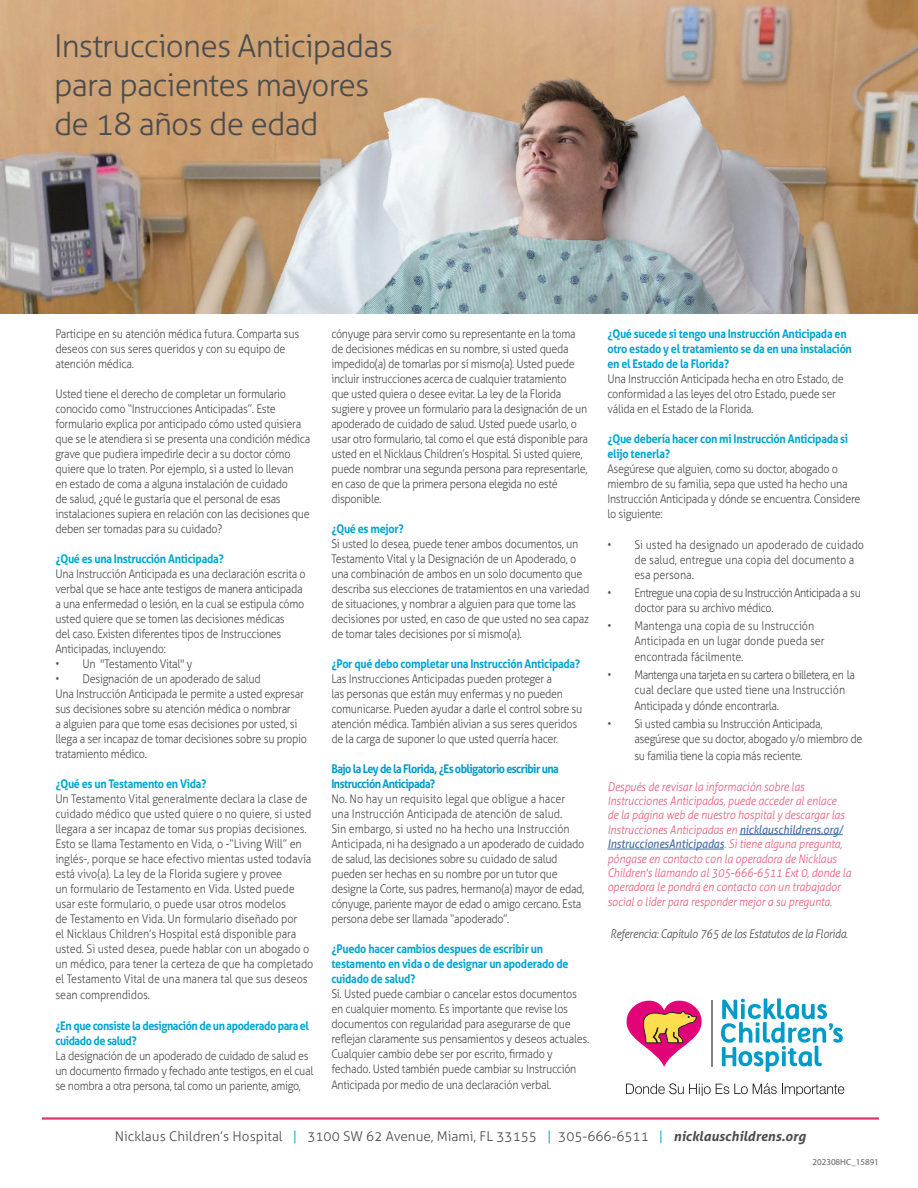
<style>
.page{position:relative;width:918px;height:1188px;background:#fff}
.page>*{position:absolute;margin:0;border:0;box-sizing:border-box;transform-origin:0 0}
.t1{font:300 31.5px/39px "Aller";letter-spacing:-.025em;color:#4b4c4d}
.t2{font:300 13.5px "Aller";color:#4b4c4d}
.t3{font:300 12px/15px "Aller";letter-spacing:-.025em;color:#4b4c4d;scale:.9 1}
.t4{font:700 12px/15px "Aller";letter-spacing:-.025em;color:#00a5cf;scale:.9 1}
.t5{font:italic 300 12px/14.4px "Aller";letter-spacing:-.01em;color:#e45d7e;scale:.9 1}
.t6{font:300 12px/15px "Aller";letter-spacing:-.005em;color:#4b4c4d;scale:.9 1}
.t7{font:300 12px/15px "Aller";letter-spacing:-.05em;color:#4b4c4d;scale:.9 1}
.t8{font:700 12px/15px "Aller";letter-spacing:-.05em;color:#009bc8;scale:.9 1}
.t9{font:italic 300 12px "Aller";letter-spacing:-.025em;color:#4b4c4d;scale:.9 1}
.t10{font:italic 12px "Aller Trial";letter-spacing:-.01em;color:#436da8;scale:.9 1}
.t11{font:9px "Myriad Pro";color:#231f20}
.s1{font-family:"Aller Trial";font-weight:400;color:#436da8}
.s2{font-family:"Aller";font-weight:300;color:#e45d7e}
.s3{color:#009bc8}
.s4{font-weight:700;font-style:italic}
</style>
<div class="page">
<img style="left:0;top:0;width:918px;height:313px">
<hr style="left:739px;top:834px;width:104px;height:1px;background:#436da8">
<hr style="left:607px;top:849px;width:117px;height:1px;background:#436da8">
<hr style="left:42px;top:1117px;width:837px;height:3px;background:#df356e">
<svg style="left:721px;top:998px;width:122px;height:74px"></svg>
<hr style="left:711px;top:1000px;width:1px;height:66px;background:#808284">
<svg style="left:626px;top:1000px;width:76px;height:67px"></svg>
<svg style="left:626px;top:1083px;width:218px;height:12px"></svg>
<h1 class="t1" style="left:54px;top:26px;width:341px">Instrucciones Anticipadas para pacientes mayores de 18 años de edad</h1>
<p class="t3" style="left:55px;top:326px;width:273px">Participe en su atención médica futura. Comparta sus deseos con sus seres queridos y con su equipo de atención médica.</p>
<p class="t3" style="left:55px;top:386px;width:285px">Usted tiene el derecho de completar un formulario conocido como “Instrucciones Anticipadas”. Este formulario explica por anticipado cómo usted quisiera que se le atendiera si se presenta una condición médica grave que pudiera impedirle decir a su doctor cómo quiere que lo traten. Por ejemplo, si a usted lo llevan<br>en estado de coma a alguna instalación de cuidado<br>de salud, ¿qué le gustaría que el personal de esas instalaciones supiera en relación con las decisiones que deben ser tomadas para su cuidado?</p>
<p class="t4" style="left:55px;top:551px;width:189px">¿Qué es una Instrucción Anticipada?</p>
<p class="t3" style="left:55px;top:566px;width:280px">Una Instrucción Anticipada es una declaración escrita o verbal que se hace ante testigos de manera anticipada a una enfermedad o lesión, en la cual se estipula cómo usted quiere que se tomen las decisiones médicas<br>del caso. Existen diferentes tipos de Instrucciones Anticipadas, incluyendo:</p>
<p class="t3" style="left:55px;top:656px;width:154px">• Un "Testamento Vital" y</p>
<p class="t3" style="left:55px;top:671px;width:281px">• Designación de un apoderado de salud<br>Una Instrucción Anticipada le permite a usted expresar sus decisiones sobre su atención médica o nombrar<br>a alguien para que tome esas decisiones por usted, si llega a ser incapaz de tomar decisiones sobre su propio tratamiento médico.</p>
<p class="t4" style="left:55px;top:776px;width:169px">¿Qué es un Testamento en Vida?</p>
<p class="t3" style="left:55px;top:791px;width:288px">Un Testamento Vital generalmente declara la clase de cuidado médico que usted quiere o no quiere, si usted llegara a ser incapaz de tomar sus propias decisiones.<br>Esto se llama Testamento en Vida, o -“Living Will” en inglés-, porque se hace efectivo mientas usted todavía está vivo(a). La ley de la Florida sugiere y provee<br>un formulario de Testamento en Vida. Usted puede usar este formulario, o puede usar otros modelos<br>de Testamento en Vida. Un formulario diseñado por<br>el Nicklaus Children’s Hospital está disponible para usted. Si usted desea, puede hablar con un abogado o un médico, para tener la certeza de que ha completado el Testamento Vital de una manera tal que sus deseos</p>
<p class="t3" style="left:55px;top:987px;width:107px">sean comprendidos.</p>
<p class="t4" style="left:55px;top:1018px;width:283px">¿En que consiste la designación de un apoderado para el cuidado de salud?</p>
<p class="t3" style="left:55px;top:1048px;width:288px">La designación de un apoderado de cuidado de salud es un documento firmado y fechado ante testigos, en el cual se nombra a otra persona, tal como un pariente, amigo,</p>
<p class="t3" style="left:331px;top:326px;width:287px">cónyuge para servir como su representante en la toma de decisiones médicas en su nombre, si usted queda impedido(a) de tomarlas por sí mismo(a). Usted puede incluir instrucciones acerca de cualquier tratamiento<br>que usted quiera o desee evitar. La ley de la Florida sugiere y provee un formulario para la designación de un apoderado de cuidado de salud. Usted puede usarlo, o usar otro formulario, tal como el que está disponible para usted en el Nicklaus Children’s Hospital. Si usted quiere, puede nombrar una segunda persona para representarle, en caso de que la primera persona elegida no esté disponible.</p>
<p class="t4" style="left:331px;top:521px;width:82px">¿Qué es mejor?</p>
<p class="t3" style="left:331px;top:536px;width:288px">Si usted lo desea, puede tener ambos documentos, un Testamento Vital y la Designación de un Apoderado, o una combinación de ambos en un solo documento que describa sus elecciones de tratamientos en una variedad de situaciones, y nombrar a alguien para que tome las decisiones por usted, en caso de que usted no sea capaz de tomar tales decisiones por sí mismo(a).</p>
<p class="t4" style="left:331px;top:656px;width:278px">¿Por qué debo completar una Instrucción Anticipada?</p>
<p class="t3" style="left:331px;top:671px;width:280px">Las Instrucciones Anticipadas pueden proteger a<br>las personas que están muy enfermas y no pueden comunicarse. Pueden ayudar a darle el control sobre su atención médica. También alivian a sus seres queridos de la carga de suponer lo que usted querría hacer.</p>
<p class="t8" style="left:331px;top:761px;width:254px">Bajo la Ley de la Florida, ¿Es obligatorio escribir una<br>Instrucción Anticipada?</p>
<p class="t3" style="left:331px;top:791px;width:283px">No. No hay un requisito legal que obligue a hacer una Instrucción Anticipada de atenciÓn de salud.<br>Sin embargo, si usted no ha hecho una Instrucción Anticipada, ni ha designado a un apoderado de cuidado de salud, las decisiones sobre su cuidado de salud pueden ser hechas en su nombre por un tutor que designe la Corte, sus padres, hermano(a) mayor de edad, cónyuge, pariente mayor de edad o amigo cercano. Esta persona debe ser llamada “apoderado”.</p>
<p class="t4" style="left:331px;top:941px;width:265px">¿Puedo hacer cambios despues de escribir un testamento en vida o de designar un apoderado de cuidado de salud?</p>
<p class="t3" style="left:331px;top:986px;width:288px">Sí. Usted puede cambiar o cancelar estos documentos en cualquier momento. Es importante que revise los documentos con regularidad para asegurarse de que reflejan claramente sus pensamientos y deseos actuales.<br>Cualquier cambio debe ser por escrito, firmado y fechado. Usted también puede cambiar su Instrucción</p>
<p class="t3" style="left:331px;top:1077px;width:246px">Anticipada por medio de una declaración verbal.</p>
<p class="t4" style="left:607px;top:326px;width:273px">¿Qué sucede si tengo una Instrucción Anticipada en otro estado y el tratamiento se da en una instalación en el Estado de la Florida?</p>
<p class="t3" style="left:607px;top:371px;width:264px">Una Instrucción Anticipada hecha en otro Estado, de conformidad a las leyes del otro Estado, puede ser válida en el Estado de la Florida.</p>
<p class="t4" style="left:607px;top:431px;width:269px">¿Que debería hacer con mi Instrucción Anticipada si elijo tenerla?</p>
<p class="t3" style="left:607px;top:461px;width:283px">Asegúrese que alguien, como su doctor, abogado o miembro de su familia, sepa que usted ha hecho una Instrucción Anticipada y dónde se encuentra. Considere lo siguiente:</p>
<p class="t6" style="left:634px;top:537px;width:257px;text-indent:-27px">• Si usted ha designado un apoderado de cuidado de salud, entregue una copia del documento a esa persona.</p>
<p class="t7" style="left:634px;top:585px;width:253px;text-indent:-27px">• Entregue una copia de su Instrucción Anticipada a su doctor para su archivo médico.</p>
<p class="t6" style="left:634px;top:618px;width:213px;text-indent:-27px">• Mantenga una copia de su Instrucción<br>Anticipada en un lugar donde pueda ser</p>
<p class="t6" style="left:634px;top:649px;width:123px">encontrada fácilmente.</p>
<p class="t3" style="left:634px;top:667px;width:247px;text-indent:-27px">• Mantenga una tarjeta en su cartera o billetera, en la cual declare que usted tiene una Instrucción</p>
<p class="t3" style="left:634px;top:698px;width:162px">Anticipada y dónde encontrarla.</p>
<p class="t3" style="left:634px;top:716px;width:255px;text-indent:-27px">• Si usted cambia su Instrucción Anticipada, asegúrese que su doctor, abogado y/o miembro de</p>
<p class="t3" style="left:634px;top:748px;width:188px">su familia tiene la copia más reciente.</p>
<p class="t5" style="left:607px;top:779px;width:265px">Después de revisar la información sobre las Instrucciones Anticipadas, puede acceder al enlace de la página web de nuestro hospital y descargar las Instrucciones Anticipadas en <span class="s1">nicklauschildrens.org/</span></p>
<p class="t10" style="left:607px;top:837px;width:262px">InstruccionesAnticipadas<span class="s2">. Si tiene alguna pregunta,</span></p>
<p class="t5" style="left:607px;top:851px;width:273px">póngase en contacto con la operadora de Nicklaus Children's llamando al 305-666-6511 Ext 0, donde la operadora le pondrá en contacto con un trabajador social o líder para responder mejor a su pregunta.</p>
<p class="t9" style="left:610px;top:926px;width:266px">Referencia: Capítulo 765 de los Estatutos de la Florida.</p>
<p class="t2" style="left:115px;top:1128px;width:692px">Nicklaus Children’s Hospital <span class="s3">|</span> 3100 SW 62 Avenue, Miami, FL 33155 <span class="s3">|</span> 305-666-6511 <span class="s3">|</span> <span class="s4">nicklauschildrens.org</span></p>
<p class="t11" style="left:813px;top:1156px;width:68px">202308HC_15891</p>
</div>
